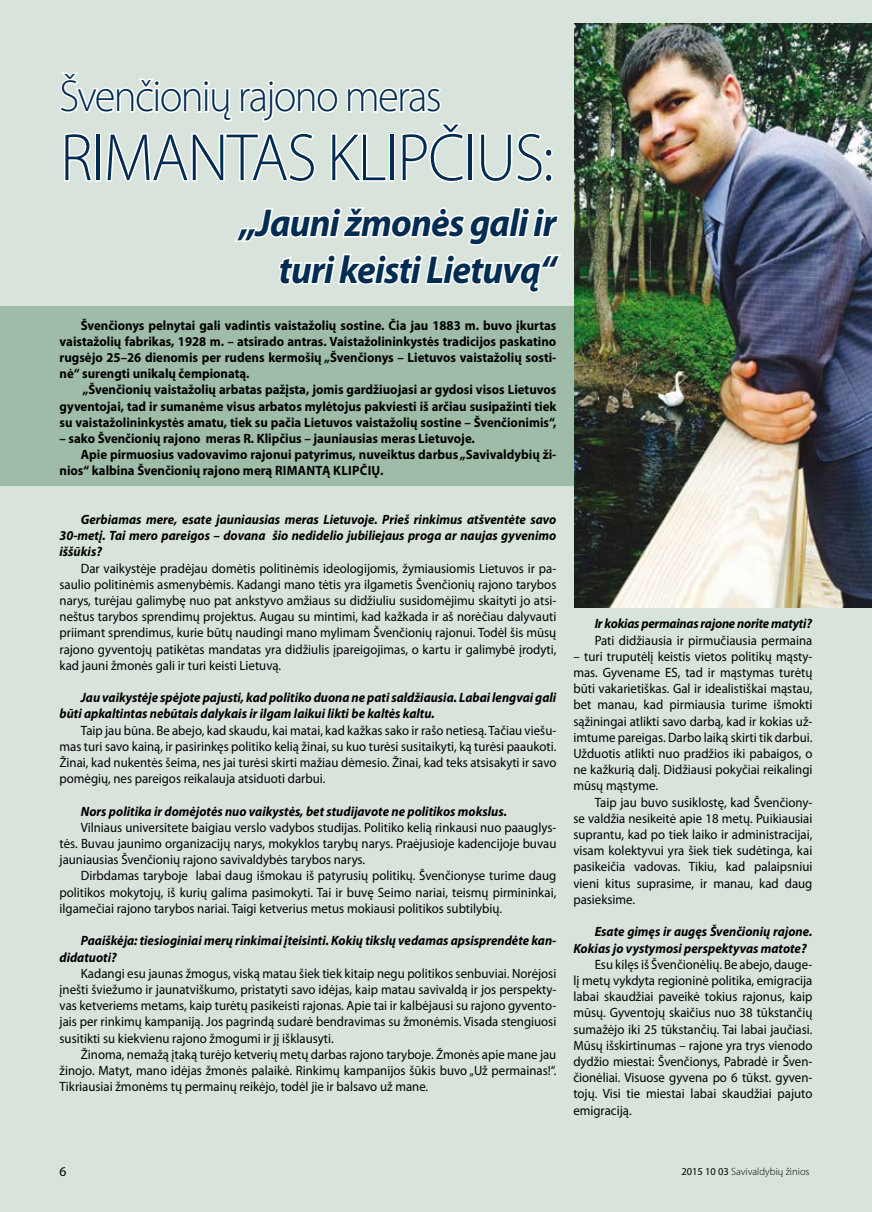
<style>
.page{position:relative;width:872px;height:1212px;background:#d8e4db}
.page>*{position:absolute;margin:0;border:0;box-sizing:border-box;transform-origin:0 0}
.t1{font:300 67.5px "Myriad Pro";letter-spacing:-.02em;color:#002c52;scale:.95 1}
.t2{font:300 45px "Myriad Pro";letter-spacing:-.04em;color:#002c52;scale:.95 1}
.t3{font:italic 700 39px/46.8px "Myriad Pro";letter-spacing:-.02em;color:#002c52;text-align:right;scale:.95 1}
.t4{font:13.5px/16.2px "Myriad Pro";color:#000;text-align:justify;scale:.95 1}
.t5{font:700 13.5px/16.2px "Myriad Pro";color:#000;text-align:justify;scale:.95 1}
.t6{font:italic 700 13.5px/16.2px "Myriad Pro";color:#000;scale:.95 1}
.t7{font:italic 700 13.5px "Myriad Pro";letter-spacing:-.02em;color:#000;scale:.95 1}
.t8{font:300 10.5px "Myriad Pro";color:#000}
.s1{font-weight:400}
</style>
<div class="page">
<div style="left:0;top:306px;width:575px;height:180px;background:#9ebca8"></div>
<svg style="left:60px;top:72px;width:405px;height:111px"></svg>
<div style="left:467px;top:133px;width:6px;height:49px;border:3px solid #fff"></div>
<svg style="left:479px;top:132px;width:74px;height:51px"></svg>
<svg style="left:235px;top:207px;width:326px;height:86px"></svg>
<img style="left:575px;top:24px;width:297px;height:583px">
<h2 class="t2" style="left:60px;top:69px;width:404px">Švenčionių rajono meras</h2>
<h1 class="t1" style="left:60px;top:117px;width:521px">Rimantas Klipčius:</h1>
<h3 class="t3" style="left:240px;top:198px;width:335px">„Jauni žmonės gali ir turi keisti Lietuvą“</h3>
<p class="t5" style="left:60px;top:316px;width:524px;text-indent:21px">Švenčionys pelnytai gali vadintis vaistažolių sostine. Čia jau 1883 m. buvo įkurtas vaistažolių fabrikas, 1928 m. – atsirado antras. Vaistažolininkystės tradicijos paskatino rugsėjo 25–26 dienomis per rudens kermošių „Švenčionys – Lietuvos vaistažolių sosti&shy;nė“ surengti unikalų čempionatą.</p>
<p class="t5" style="left:60px;top:381px;width:525px;text-indent:23px">„Švenčionių vaistažolių arbatas pažįsta, jomis gardžiuojasi ar gydosi visos Lietuvos gyventojai, tad ir sumanėme visus arbatos mylėtojus pakviesti iš arčiau susipažinti tiek su vaistažolininkystės amatu, tiek su pačia Lietuvos vaistažolių sostine – Švenčionimis“,</p>
<p class="t5" style="left:60px;top:430px;width:439px">– sako Švenčionių rajono meras R. Klipčius – jauniausias meras Lietuvoje.</p>
<p class="t5" style="left:81px;top:446px;width:502px">Apie pirmuosius vadovavimo rajonui patyrimus, nuveiktus darbus „Savivaldybių ži-</p>
<p class="t5" style="left:60px;top:462px;width:342px">nios“ kalbina Švenčionių rajono merą Rimantą Klipčių.</p>
<p class="t6" style="left:60px;top:511px;width:524px;text-align:justify;text-indent:21px">Gerbiamas mere, esate jauniausias meras Lietuvoje. Prieš rinkimus atšventėte savo 30-metį. Tai mero pareigos – dovana šio nedidelio jubiliejaus proga ar naujas gyvenimo iššūkis?</p>
<p class="t4" style="left:60px;top:560px;width:524px;text-indent:21px">Dar vaikystėje pradėjau domėtis politinėmis ideologijomis, žymiausiomis Lietuvos ir pa&shy;saulio politinėmis asmenybėmis. Kadangi mano tėtis yra ilgametis Švenčionių rajono tarybos narys, turėjau galimybę nuo pat ankstyvo amžiaus su didžiuliu susidomėjimu skaityti jo atsi&shy;neštus tarybos sprendimų projektus. Augau su mintimi, kad kažkada ir aš norėčiau dalyvauti priimant sprendimus, kurie būtų naudingi mano mylimam Švenčionių rajonui. Todėl šis mūsų rajono gyventojų patikėtas mandatas yra didžiulis įpareigojimas, o kartu ir galimybė įrodyti, kad jauni žmonės gali ir turi keisti Lietuvą.</p>
<p class="t6" style="left:60px;top:689px;width:524px;text-indent:21px">Jau vaikystėje spėjote pajusti, kad politiko duona ne pati saldžiausia. Labai lengvai gali būti apkaltintas nebūtais dalykais ir ilgam laikui likti be kaltės kaltu.</p>
<p class="t4" style="left:60px;top:722px;width:524px;text-indent:21px">Taip jau būna. Be abejo, kad skaudu, kai matai, kad kažkas sako ir rašo netiesą. Tačiau viešu&shy;mas turi savo kainą, ir pasirinkęs politiko kelią žinai, su kuo turėsi susitaikyti, ką turėsi paaukoti.<br>Žinai, kad nukentės šeima, nes jai turėsi skirti mažiau dėmesio. Žinai, kad teks atsisakyti ir savo pomėgių, nes pareigos reikalauja atsiduoti darbui.</p>
<p class="t6" style="left:81px;top:802px;width:450px">Nors politika ir domėjotės nuo vaikystės, bet studijavote ne politikos mokslus.</p>
<p class="t4" style="left:60px;top:819px;width:524px;text-indent:21px">Vilniaus universitete baigiau verslo vadybos studijas. Politiko kelią rinkausi nuo paauglys&shy;tės. Buvau jaunimo organizacijų narys, mokyklos tarybų narys. Praėjusioje kadencijoje buvau jauniausias Švenčionių rajono savivaldybės tarybos narys.</p>
<p class="t4" style="left:60px;top:868px;width:524px;text-indent:21px">Dirbdamas taryboje labai daug išmokau iš patyrusių politikų. Švenčionyse turime daug politikos mokytojų, iš kurių galima pasimokyti. Tai ir buvę Seimo nariai, teismų pirmininkai, ilgamečiai rajono tarybos nariai. Taigi ketverius metus mokiausi politikos subtilybių.</p>
<p class="t6" style="left:60px;top:932px;width:524px;text-indent:21px">Paaiškėja: tiesioginiai merų rinkimai įteisinti. Kokių tikslų vedamas apsisprendėte kan&shy;didatuoti?</p>
<p class="t4" style="left:60px;top:965px;width:524px;text-indent:21px">Kadangi esu jaunas žmogus, viską matau šiek tiek kitaip negu politikos senbuviai. Norėjosi įnešti šviežumo ir jaunatviškumo, pristatyti savo idėjas, kaip matau savivaldą ir jos perspekty&shy;vas ketveriems metams, kaip turėtų pasikeisti rajonas. Apie tai ir kalbėjausi su rajono gyvento&shy;jais per rinkimų kampaniją. Jos pagrindą sudarė bendravimas su žmonėmis. Visada stengiuosi susitikti su kiekvienu rajono žmogumi ir jį išklausyti.</p>
<p class="t4" style="left:60px;top:1046px;width:524px;text-indent:21px">Žinoma, nemažą įtaką turėjo ketverių metų darbas rajono taryboje. Žmonės apie mane jau žinojo. Matyt, mano idėjas žmonės palaikė. Rinkimų kampanijos šūkis buvo „Už permainas!“.<br>Tikriausiai žmonėms tų permainų reikėjo, todėl jie ir balsavo už mane.</p>
<p class="t7" style="left:594px;top:615px;width:230px">Ir kokias permainas rajone norite matyti?</p>
<p class="t4" style="left:594px;top:632px;width:231px">Pati didžiausia ir pirmučiausia permaina</p>
<p class="t4" style="left:573px;top:648px;width:253px">– turi truputėlį keistis vietos politikų mąsty&shy;mas. Gyvename ES, tad ir mąstymas turėtų būti vakarietiškas. Gal ir idealistiškai mąstau, bet manau, kad pirmiausia turime išmokti sąžiningai atlikti savo darbą, kad ir kokias už&shy;imtume pareigas. Darbo laiką skirti tik darbui.<br>Užduotis atlikti nuo pradžios iki pabaigos, o ne kažkurią dalį. Didžiausi pokyčiai reikalingi mūsų mąstyme.</p>
<p class="t4" style="left:573px;top:794px;width:253px;text-indent:21px">Taip jau buvo susiklostę, kad Švenčiony&shy;se valdžia nesikeitė apie 18 metų. Puikiausiai suprantu, kad po tiek laiko ir administracijai, visam kolektyvui yra šiek tiek sudėtinga, kai pasikeičia vadovas. Tikiu, kad palaipsniui vieni kitus suprasime, ir manau, kad daug pasieksime.</p>
<p class="t6" style="left:573px;top:923px;width:253px;text-indent:21px">Esate gimęs ir augęs Švenčionių rajone.<br>Kokias jo vystymosi perspektyvas matote?</p>
<p class="t4" style="left:573px;top:956px;width:253px;text-indent:21px">Esu kilęs iš Švenčionėlių. Be abejo, dauge&shy;lį metų vykdyta regioninė politika, emigracija labai skaudžiai paveikė tokius rajonus, kaip mūsų. Gyventojų skaičius nuo 38 tūkstančių sumažėjo iki 25 tūkstančių. Tai labai jaučiasi.<br>Mūsų išskirtinumas – rajone yra trys vienodo dydžio miestai: Švenčionys, Pabradė ir Šven&shy;čionėliai. Visuose gyvena po 6 tūkst. gyven&shy;tojų. Visi tie miestai labai skaudžiai pajuto emigraciją.</p>
<p class="t8" style="left:681px;top:1165px;width:129px"><span class="s1">2015 10 03</span> Savivaldybių žinios</p>
</div>
